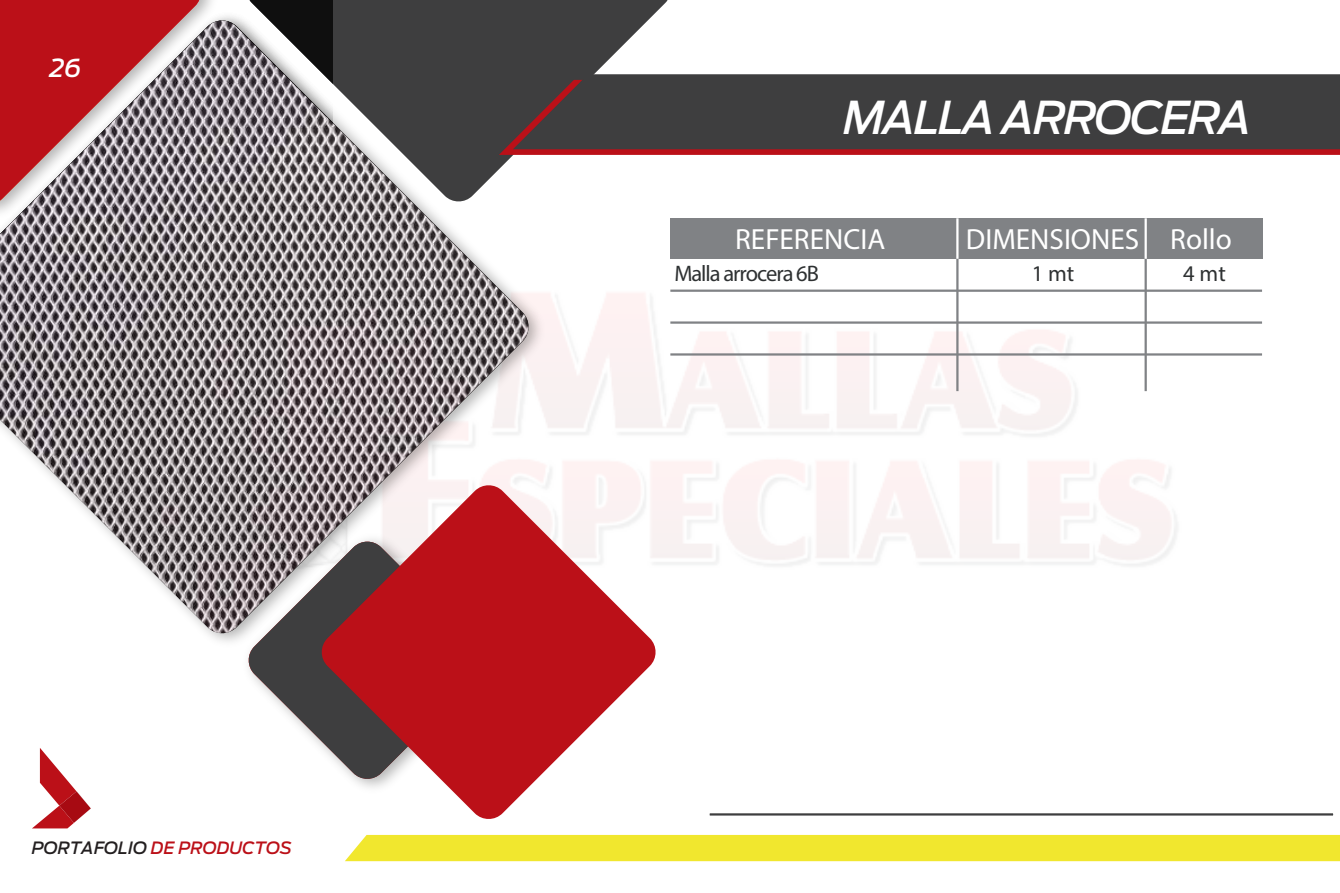
<style>
.page{position:relative;width:1340px;height:893px;background:#fff}
.page>*{position:absolute;margin:0;border:0;box-sizing:border-box;transform-origin:0 0}
.t1{font:italic 500 45px "Ford Antenna";letter-spacing:-.04em;color:#fff}
.t2{font:29.25px "Myriad Pro";color:#fff}
.t3{font:italic 500 24.75px "Ford Antenna";color:#fff}
.t4{font:22.5px "Myriad Pro";letter-spacing:-.045em;color:#2e3132}
.t5{font:italic 500 16.88px "Ford Antenna";color:#bb1018}
.s1{color:#231f20}
</style>
<div class="page">
<svg style="left:332px;top:0;width:336px;height:74px;fill:#3e3e3f"></svg>
<img style="left:203px;top:0;width:129px;height:21px">
<svg style="left:247px;top:635px;width:73px;height:111px;fill:#3e3e3f"></svg>
<svg style="left:530px;top:149px;width:809px;height:6px;background:#b6151d"></svg>
<div style="left:530px;top:74px;width:809px;height:75px;background:#3e3e3f"></div>
<div style="left:0;top:0;width:203px;height:21px;background:#bb1018"></div>
<hr style="left:709px;top:813px;width:623px;height:2px;background:#3e3e3f">
<div style="left:345px;top:835px;width:994px;height:26px;background:#f1e72e"></div>
<svg style="left:32px;top:748px;width:59px;height:80px"></svg>
<div style="left:670px;top:218px;width:591px;height:41px;background:#808285"></div>
<hr style="left:956px;top:259px;width:2px;height:132px;background:#808285">
<hr style="left:1144px;top:259px;width:2px;height:132px;background:#808285">
<hr style="left:956px;top:218px;width:2px;height:41px;background:#fff">
<hr style="left:1144px;top:218px;width:2px;height:41px;background:#fff">
<hr style="left:670px;top:290px;width:591px;height:2px;background:#808285">
<hr style="left:670px;top:321px;width:591px;height:3px;background:#808285">
<hr style="left:670px;top:353px;width:591px;height:3px;background:#808285">
<img style="left:0;top:21px;width:530px;height:614px">
<svg style="left:320px;top:483px;width:337px;height:336px;fill:#bb1018"></svg>
<p class="t3" style="left:50px;top:47px;width:33px">26</p>
<p class="t5" style="left:32px;top:833px;width:262px"><span class="s1">PORTAFOLIO</span> DE PRODUCTOS</p>
<h1 class="t1" style="left:843px;top:78px;width:410px">MALLA ARROCERA</h1>
<p class="t2" style="left:735px;top:221px;width:151px">REFERENCIA</p>
<p class="t2" style="left:965px;top:221px;width:267px">DIMENSIONES Rollo</p>
<p class="t4" style="left:674px;top:259px;width:146px">Malla arrocera 6B</p>
<p class="t4" style="left:1031px;top:259px;width:44px">1 mt</p>
<p class="t4" style="left:1183px;top:259px;width:44px">4 mt</p>
</div>
